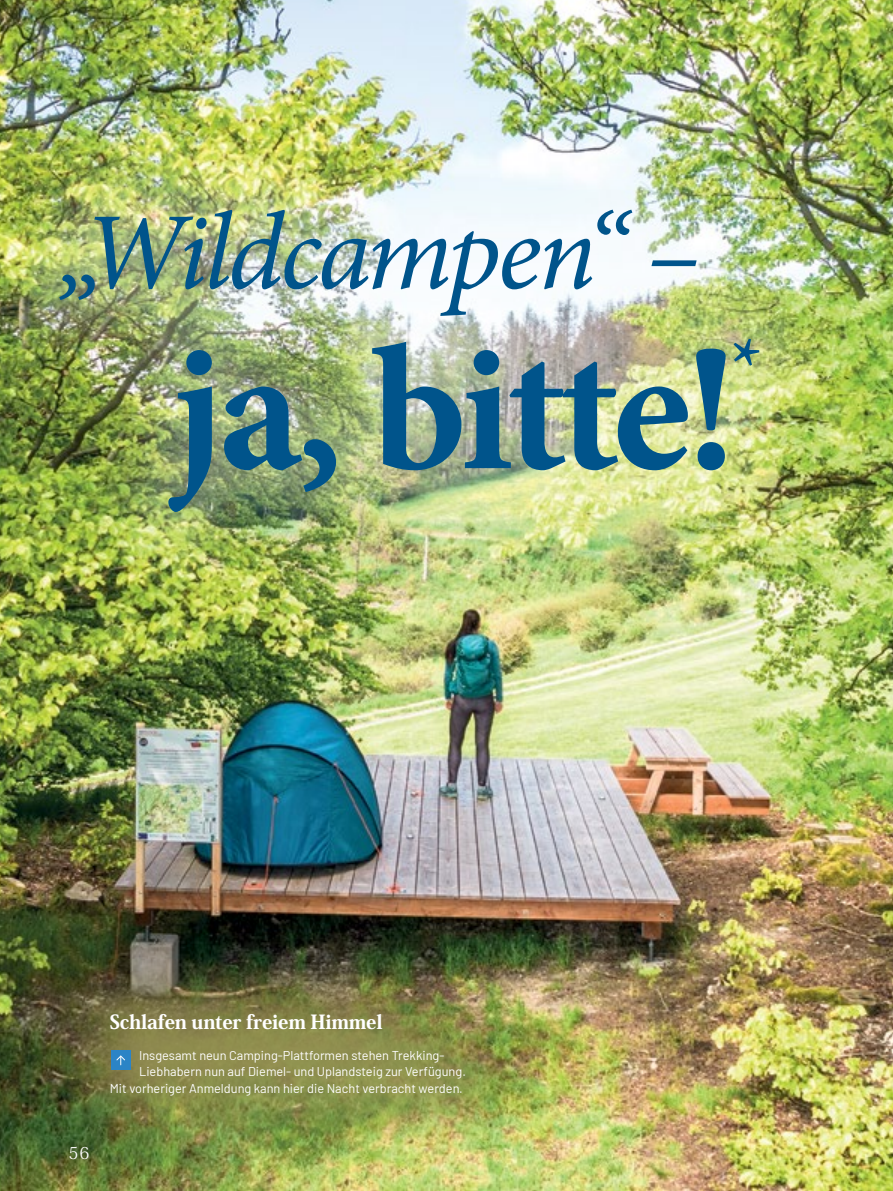
<style>
.page{position:relative;width:893px;height:1191px;background:#fff}
.page>*{position:absolute;margin:0;border:0;box-sizing:border-box;transform-origin:0 0}
.t1{font:700 179.7px "Minion Pro";letter-spacing:-.04em;color:#00548b}
.t2{font:italic 109.8px "Minion Pro";letter-spacing:-.035em;color:#00548b}
.t3{font:700 75px "Minion Pro";color:#00548b}
.t4{font:800 19.2px "Koz Min Pro";letter-spacing:-.01em;color:#fff}
.t5{font:16.5px "Koz Min Pro";color:#fff}
.t6{font:12.75px "Barlow";color:#fff}
</style>
<div class="page">
<img style="left:0;top:0;width:893px;height:1191px">
<div style="left:48px;top:951px;width:478px;height:205px;background:#959253;opacity:.92"></div>
<div style="left:111px;top:1050px;width:20px;height:20px;background:#2b84c6"></div>
<svg style="left:116px;top:1055px;width:9px;height:9px"></svg>
<div style="left:0;top:123px;width:845px;height:476px;background:#fff;opacity:.35"></div>
<h2 class="t2" style="left:59px;top:178px;width:643px">„Wildcampen“ –</h2>
<h1 class="t1" style="left:172px;top:284px;width:566px">ja, bitte!</h1>
<h3 class="t3" style="left:731px;top:312px;width:32px">*</h3>
<p class="t5" style="left:68px;top:1141px;width:23px">56</p>
<h3 class="t4" style="left:110px;top:1007px;width:274px">Schlafen unter freiem Himmel</h3>
<p class="t6" style="left:139px;top:1045px;width:307px">Insgesamt neun Camping-Plattformen stehen Trekking-</p>
<p class="t6" style="left:139px;top:1062px;width:328px">Liebhabern nun auf Diemel- und Uplandsteig zur Verfügung.</p>
<p class="t6" style="left:110px;top:1078px;width:354px">Mit vorheriger Anmeldung kann hier die Nacht verbracht werden.</p>
</div>
